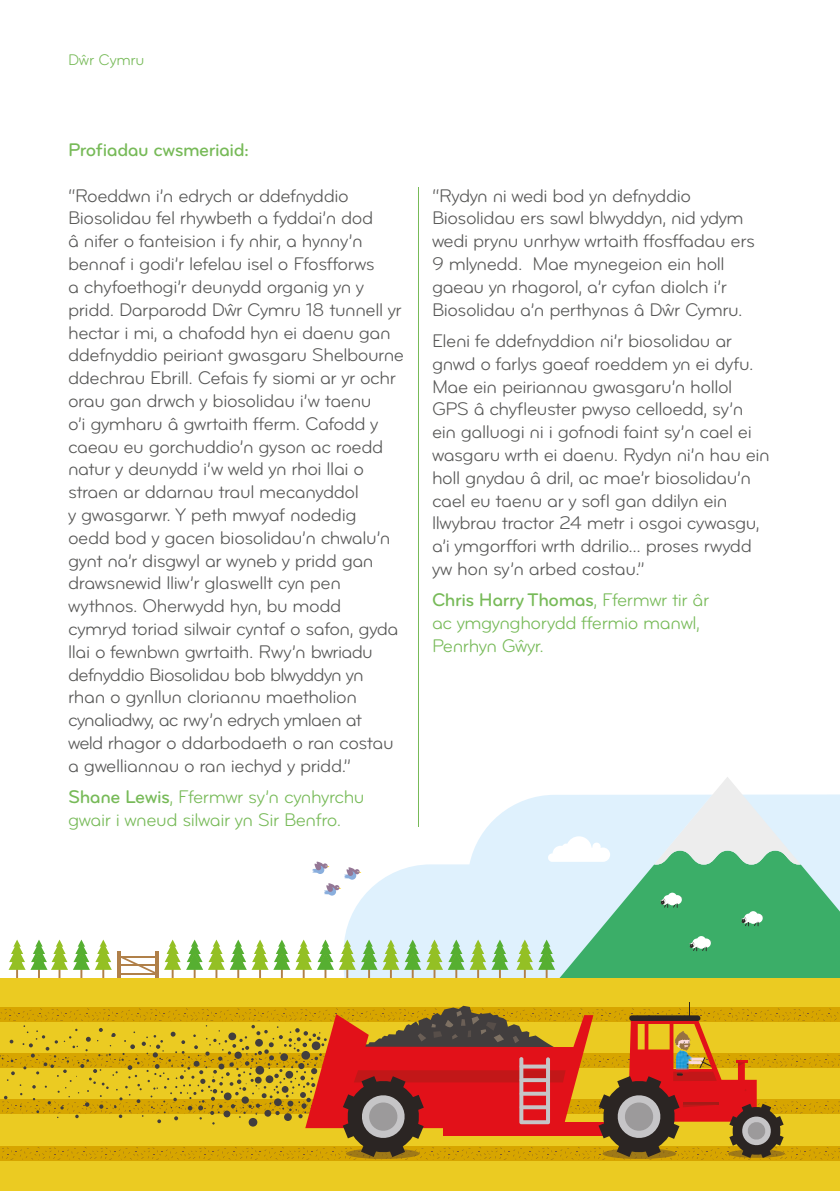
<style>
.page{position:relative;width:840px;height:1191px;background:#fff}
.page>*{position:absolute;margin:0;border:0;box-sizing:border-box;transform-origin:0 0}
.t1{font:19px/22.8px "Bryant Pro Regular Alternate";letter-spacing:-.025em;color:#575756}
.t2{font:19px/22.8px "Bryant Pro Regular Alternate";letter-spacing:-.025em;color:#77ba58}
.t3{font:19px "Bryant Pro Medium Alternate";letter-spacing:-.025em;color:#77ba58}
.t4{font:16px "Bryant Pro Regular Alternate";letter-spacing:-.015em;color:#77ba58}
.s1{font-family:"Bryant Pro Medium Alternate"}
.s2{font-family:"Bryant Pro Regular Alternate"}
</style>
<div class="page">
<svg style="left:344px;top:794px;width:495px;height:184px;fill:#dff1fd"></svg>
<hr style="left:102px;top:950px;width:2px;height:29px;background:#b08049">
<hr style="left:80px;top:950px;width:2px;height:29px;background:#b08049">
<hr style="left:58px;top:950px;width:2px;height:29px;background:#b08049">
<hr style="left:38px;top:950px;width:2px;height:29px;background:#b08049">
<hr style="left:16px;top:950px;width:2px;height:29px;background:#b08049">
<svg style="left:9px;top:939px;width:103px;height:31px"></svg>
<svg style="left:164px;top:939px;width:344px;height:39px"></svg>
<svg style="left:547px;top:836px;width:62px;height:14px"></svg>
<svg style="left:510px;top:850px;width:329px;height:128px;background:#76c69c"></svg>
<svg style="left:654px;top:777px;width:146px;height:87px"></svg>
<svg style="left:696px;top:936px;width:9px;height:9px"></svg>
<div style="left:696px;top:939px;width:9px;height:9px;background:#fff;border-radius:50%"></div>
<div style="left:701px;top:938px;width:9px;height:9px;background:#fff;border-radius:50%"></div>
<svg style="left:688px;top:940px;width:23px;height:11px"></svg>
<svg style="left:667px;top:892px;width:9px;height:10px"></svg>
<div style="left:667px;top:896px;width:9px;height:9px;background:#fff;border-radius:50%"></div>
<div style="left:663px;top:895px;width:9px;height:9px;background:#fff;border-radius:50%"></div>
<div style="left:672px;top:895px;width:9px;height:9px;background:#fff;border-radius:50%"></div>
<svg style="left:659px;top:897px;width:23px;height:10px"></svg>
<svg style="left:748px;top:911px;width:9px;height:9px"></svg>
<div style="left:748px;top:914px;width:9px;height:10px;background:#fff;border-radius:50%"></div>
<div style="left:753px;top:913px;width:9px;height:9px;background:#fff;border-radius:50%"></div>
<svg style="left:740px;top:915px;width:23px;height:11px"></svg>
<div style="left:0;top:978px;width:839px;height:213px;background:#ebcb22"></div>
<hr style="left:120px;top:973px;width:35px;height:2px;background:#b08049">
<svg style="left:121px;top:956px;width:34px;height:17px"></svg>
<hr style="left:155px;top:951px;width:3px;height:27px;background:#b08049">
<hr style="left:117px;top:951px;width:4px;height:27px;background:#b08049">
<div style="left:328px;top:887px;width:8px;height:8px;background:#89aedd;border-radius:50%"></div>
<svg style="left:312px;top:861px;width:49px;height:33px"></svg>
<svg style="left:0;top:1002px;width:839px;height:158px"></svg>
<hr style="left:418px;top:187px;width:1px;height:639px;background:#77ba58">
<img style="left:673px;top:1050px;width:21px;height:23px">
<p class="t4" style="left:68px;top:51px;width:78px">Dŵr Cymru</p>
<p class="t3" style="left:68px;top:140px;width:182px">Profiadau cwsmeriaid:</p>
<p class="t1" style="left:68px;top:184px;width:337px">“Roeddwn i’n edrych ar ddefnyddio Biosolidau fel rhywbeth a fyddai’n dod<br>â nifer o fanteision i fy nhir, a hynny’n bennaf i godi’r lefelau isel o Ffosfforws<br>a chyfoethogi’r deunydd organig yn y pridd. Darparodd Dŵr Cymru 18 tunnell yr hectar i mi, a chafodd hyn ei daenu gan ddefnyddio peiriant gwasgaru Shelbourne ddechrau Ebrill. Cefais fy siomi ar yr ochr orau gan drwch y biosolidau i’w taenu<br>o’i gymharu â gwrtaith fferm. Cafodd y caeau eu gorchuddio’n gyson ac roedd natur y deunydd i’w weld yn rhoi llai o straen ar ddarnau traul mecanyddol<br>y gwasgarwr. Y peth mwyaf nodedig<br>oedd bod y gacen biosolidau’n chwalu’n gynt na’r disgwyl ar wyneb y pridd gan drawsnewid lliw’r glaswellt cyn pen wythnos. Oherwydd hyn, bu modd cymryd toriad silwair cyntaf o safon, gyda llai o fewnbwn gwrtaith. Rwy’n bwriadu defnyddio Biosolidau bob blwyddyn yn rhan o gynllun cloriannu maetholion cynaliadwy, ac rwy’n edrych ymlaen at<br>weld rhagor o ddarbodaeth o ran costau a gwelliannau o ran iechyd y pridd.”</p>
<p class="t2" style="left:68px;top:786px;width:298px"><span class="s1">Shane Lewis</span>, Ffermwr sy’n cynhyrchu gwair i wneud silwair yn Sir Benfro.</p>
<p class="t1" style="left:432px;top:184px;width:324px">“Rydyn ni wedi bod yn defnyddio Biosolidau ers sawl blwyddyn, nid ydym wedi prynu unrhyw wrtaith ffosffadau ers 9 mlynedd. Mae mynegeion ein holl gaeau yn rhagorol, a’r cyfan diolch i’r Biosolidau a’n perthynas â Dŵr Cymru.</p>
<p class="t1" style="left:432px;top:330px;width:339px">Eleni fe ddefnyddion ni’r biosolidau ar gnwd o farlys gaeaf roeddem yn ei dyfu.<br>Mae ein peiriannau gwasgaru’n hollol GPS â chyfleuster pwyso celloedd, sy’n ein galluogi ni i gofnodi faint sy’n cael ei wasgaru wrth ei daenu. Rydyn ni’n hau ein holl gnydau â dril, ac mae’r biosolidau’n cael eu taenu ar y sofl gan ddilyn ein llwybrau tractor 24 metr i osgoi cywasgu, a’i ymgorffori wrth ddrilio... proses rwydd yw hon sy’n arbed costau.”</p>
<p class="t3" style="left:432px;top:590px;width:279px">Chris Harry Thomas<span class="s2">, Ffermwr tir âr</span></p>
<p class="t2" style="left:432px;top:612px;width:269px">ac ymgynghorydd ffermio manwl,<br>Penrhyn Gŵyr.</p>
</div>
